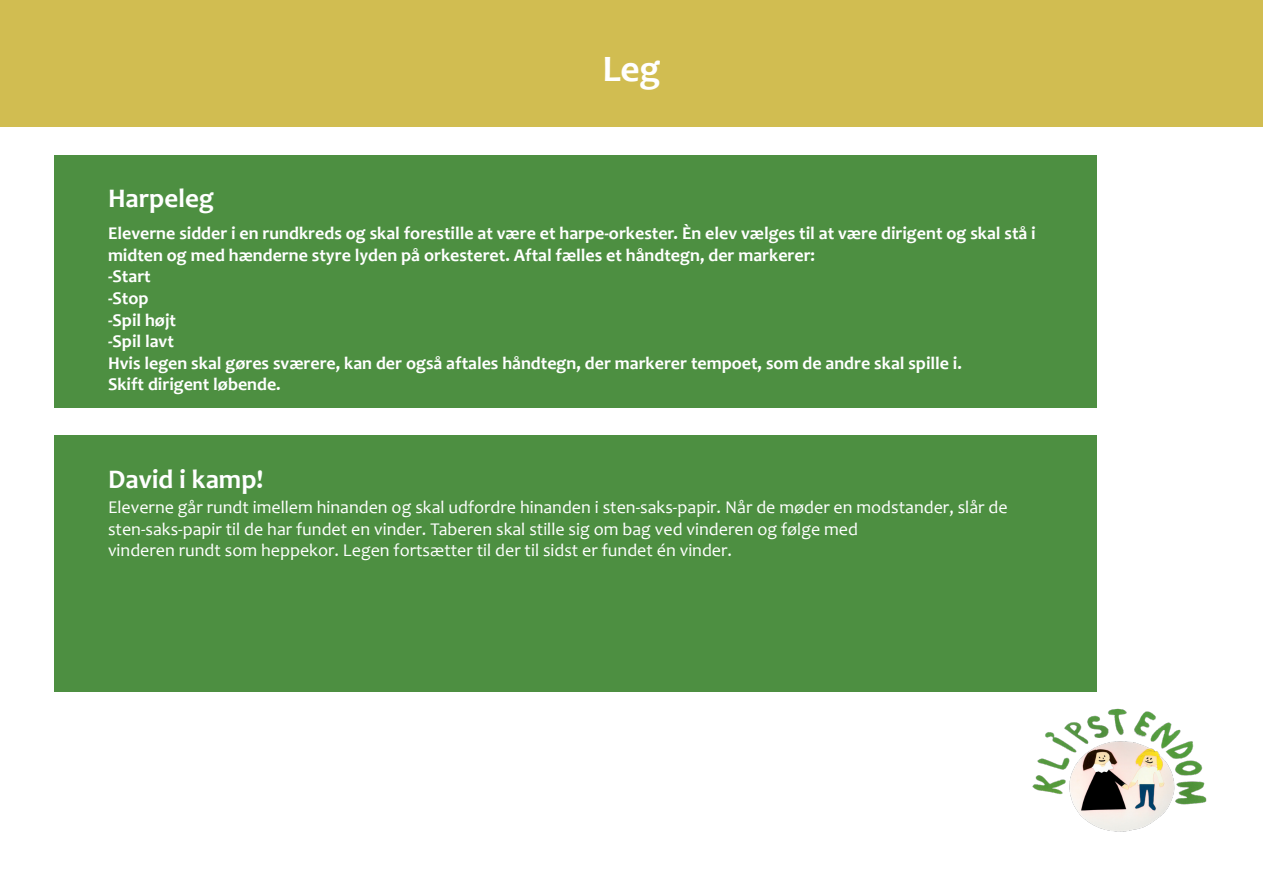
<style>
.page{position:relative;width:1263px;height:893px;background:#fff}
.page>*{position:absolute;margin:0;border:0;box-sizing:border-box;transform-origin:0 0}
.t1{font:700 37.5px "Candara";color:#fff}
.t2{font:700 27px "Candara";color:#fff}
.t3{font:700 18px "Candara";color:#fff}
.t4{font:18px "Candara";color:#fff}
</style>
<div class="page">
<div style="left:54px;top:155px;width:1042px;height:252px;background:#4d8f41"></div>
<div style="left:54px;top:436px;width:1042px;height:256px;background:#4d8f41"></div>
<div style="left:0;top:0;width:1263px;height:126px;background:#d1bd51"></div>
<img style="left:1032px;top:708px;width:175px;height:124px">
<p class="t1" style="left:602px;top:45px;width:60px">Leg</p>
<p class="t2" style="left:108px;top:181px;width:107px">Harpeleg</p>
<p class="t3" style="left:108px;top:222px;width:929px">Eleverne sidder i en rundkreds og skal forestille at være et harpe-orkester. Èn elev vælges til at være dirigent og skal stå i</p>
<p class="t3" style="left:108px;top:244px;width:709px">midten og med hænderne styre lyden på orkesteret. Aftal fælles et håndtegn, der markerer:</p>
<p class="t3" style="left:108px;top:265px;width:44px">-Start</p>
<p class="t3" style="left:108px;top:287px;width:42px">-Stop</p>
<p class="t3" style="left:108px;top:308px;width:70px">-Spil højt</p>
<p class="t3" style="left:108px;top:330px;width:67px">-Spil lavt</p>
<p class="t3" style="left:108px;top:352px;width:855px">Hvis legen skal gøres sværere, kan der også aftales håndtegn, der markerer tempoet, som de andre skal spille i.</p>
<p class="t3" style="left:108px;top:373px;width:174px">Skift dirigent løbende.</p>
<p class="t2" style="left:108px;top:462px;width:157px">David i kamp!</p>
<p class="t4" style="left:108px;top:496px;width:901px">Eleverne går rundt imellem hinanden og skal udfordre hinanden i sten-saks-papir. Når de møder en modstander, slår de</p>
<p class="t4" style="left:108px;top:517px;width:751px">sten-saks-papir til de har fundet en vinder. Taberen skal stille sig om bag ved vinderen og følge med</p>
<p class="t4" style="left:108px;top:539px;width:626px">vinderen rundt som heppekor. Legen fortsætter til der til sidst er fundet én vinder.</p>
</div>
